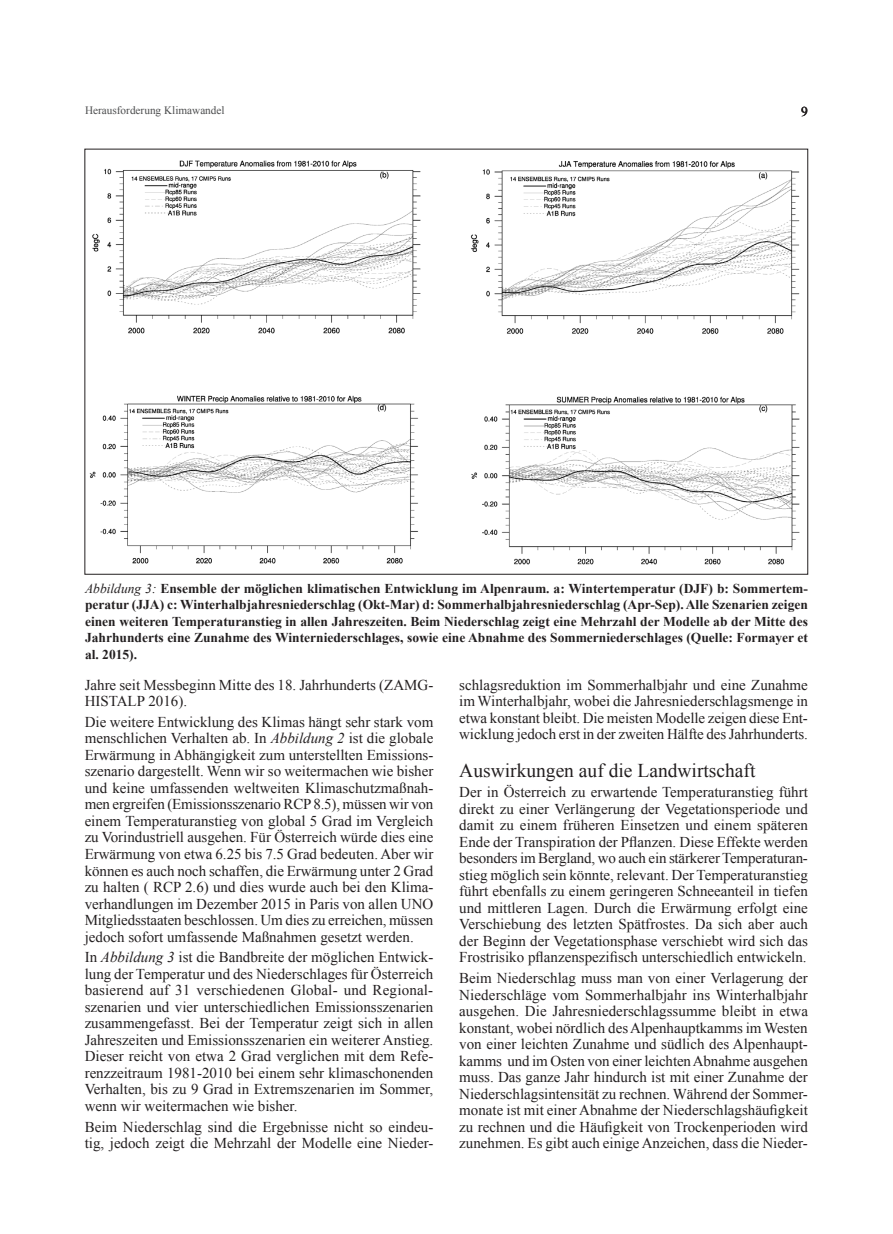
<style>
.page{position:relative;width:893px;height:1234px;background:#fff}
.page>*{position:absolute;margin:0;border:0;box-sizing:border-box;transform-origin:0 0}
.Zwischentitel_1{font:19.5px "Times New Roman";color:#231f20}
.Fließtext{font:15px/16.5px "Times New Roman";color:#231f20;text-align:justify}
.Beschriftung{font:700 13.5px/16.5px "Times New Roman";color:#231f20;text-align:justify}
.t1{font:13.5px "Times New Roman";color:#231f20}
.t2{font:11.25px "Times New Roman";color:#4b4c4d}
.s1{font-weight:400;font-style:italic}
.s2{font-style:italic}
</style>
<div class="page">
<img style="left:89px;top:160px;width:711px;height:405px">
<p class="t2" style="left:85px;top:103px;width:141px">Herausforderung Klimawandel</p>
<p class="t1" style="left:801px;top:102px;width:8px">9</p>
<p class="Beschriftung" style="left:85px;top:579px;width:724px"><span class="s1">Abbildung 3:</span> Ensemble der möglichen klimatischen Entwicklung im Alpenraum. a: Wintertemperatur (DJF) b: Sommertem&shy;peratur (JJA) c: Winterhalbjahresniederschlag (Okt-Mar) d: Sommerhalbjahresniederschlag (Apr-Sep). Alle Szenarien zeigen einen weiteren Temperaturanstieg in allen Jahreszeiten. Beim Niederschlag zeigt eine Mehrzahl der Modelle ab der Mitte des Jahrhunderts eine Zunahme des Winterniederschlages, sowie eine Abnahme des Sommerniederschlages (Quelle: Formayer et al. 2015).</p>
<p class="Fließtext" style="left:85px;top:676px;width:350px">Jahre seit Messbeginn Mitte des 18. Jahrhunderts (ZAMG-<br>HISTALP 2016).</p>
<p class="Fließtext" style="left:85px;top:713px;width:350px">Die weitere Entwicklung des Klimas hängt sehr stark vom menschlichen Verhalten ab. In <span class="s2">Abbildung 2</span> ist die globale Erwärmung in Abhängigkeit zum unterstellten Emissions&shy;szenario dargestellt. Wenn wir so weitermachen wie bisher und keine umfassenden weltweiten Klimaschutzmaßnah&shy;men ergreifen (Emissionsszenario RCP 8.5), müssen wir von einem Temperaturanstieg von global 5 Grad im Vergleich zu Vorindustriell ausgehen. Für Österreich würde dies eine Erwärmung von etwa 6.25 bis 7.5 Grad bedeuten. Aber wir können es auch noch schaffen, die Erwärmung unter 2 Grad zu halten ( RCP 2.6) und dies wurde auch bei den Klima&shy;verhandlungen im Dezember 2015 in Paris von allen UNO Mitgliedsstaaten beschlossen. Um dies zu erreichen, müssen jedoch sofort umfassende Maßnahmen gesetzt werden.</p>
<p class="Fließtext" style="left:85px;top:948px;width:350px">In <span class="s2">Abbildung 3</span> ist die Bandbreite der möglichen Entwick&shy;lung der Temperatur und des Niederschlages für Österreich basierend auf 31 verschiedenen Global- und Regional&shy;szenarien und vier unterschiedlichen Emissionsszenarien zusammengefasst. Bei der Temperatur zeigt sich in allen Jahreszeiten und Emissionsszenarien ein weiterer Anstieg.<br>Dieser reicht von etwa 2 Grad verglichen mit dem Refe&shy;renzzeitraum 1981-2010 bei einem sehr klimaschonenden Verhalten, bis zu 9 Grad in Extremszenarien im Sommer, wenn wir weitermachen wie bisher.</p>
<p class="Fließtext" style="left:85px;top:1117px;width:350px">Beim Niederschlag sind die Ergebnisse nicht so eindeu&shy;tig, jedoch zeigt die Mehrzahl der Modelle eine Nieder-</p>
<p class="Fließtext" style="left:459px;top:676px;width:350px">schlagsreduktion im Sommerhalbjahr und eine Zunahme im Winterhalbjahr, wobei die Jahresniederschlagsmenge in etwa konstant bleibt. Die meisten Modelle zeigen diese Ent&shy;wicklung jedoch erst in der zweiten Hälfte des Jahrhunderts.</p>
<p class="Zwischentitel_1" style="left:459px;top:756px;width:298px">Auswirkungen auf die Landwirtschaft</p>
<p class="Fließtext" style="left:459px;top:783px;width:350px">Der in Österreich zu erwartende Temperaturanstieg führt direkt zu einer Verlängerung der Vegetationsperiode und damit zu einem früheren Einsetzen und einem späteren Ende der Transpiration der Pflanzen. Diese Effekte werden besonders im Bergland, wo auch ein stärkerer Temperaturan&shy;stieg möglich sein könnte, relevant. Der Temperaturanstieg führt ebenfalls zu einem geringeren Schneeanteil in tiefen und mittleren Lagen. Durch die Erwärmung erfolgt eine Verschiebung des letzten Spätfrostes. Da sich aber auch der Beginn der Vegetationsphase verschiebt wird sich das Frostrisiko pflanzenspezifisch unterschiedlich entwickeln.</p>
<p class="Fließtext" style="left:459px;top:969px;width:350px">Beim Niederschlag muss man von einer Verlagerung der Niederschläge vom Sommerhalbjahr ins Winterhalbjahr ausgehen. Die Jahresniederschlagssumme bleibt in etwa konstant, wobei nördlich des Alpenhauptkamms im Westen von einer leichten Zunahme und südlich des Alpenhaupt&shy;kamms und im Osten von einer leichten Abnahme ausgehen muss. Das ganze Jahr hindurch ist mit einer Zunahme der Niederschlagsintensität zu rechnen. Während der Sommer&shy;monate ist mit einer Abnahme der Niederschlagshäufigkeit zu rechnen und die Häufigkeit von Trockenperioden wird zunehmen. Es gibt auch einige Anzeichen, dass die Nieder-</p>
</div>
